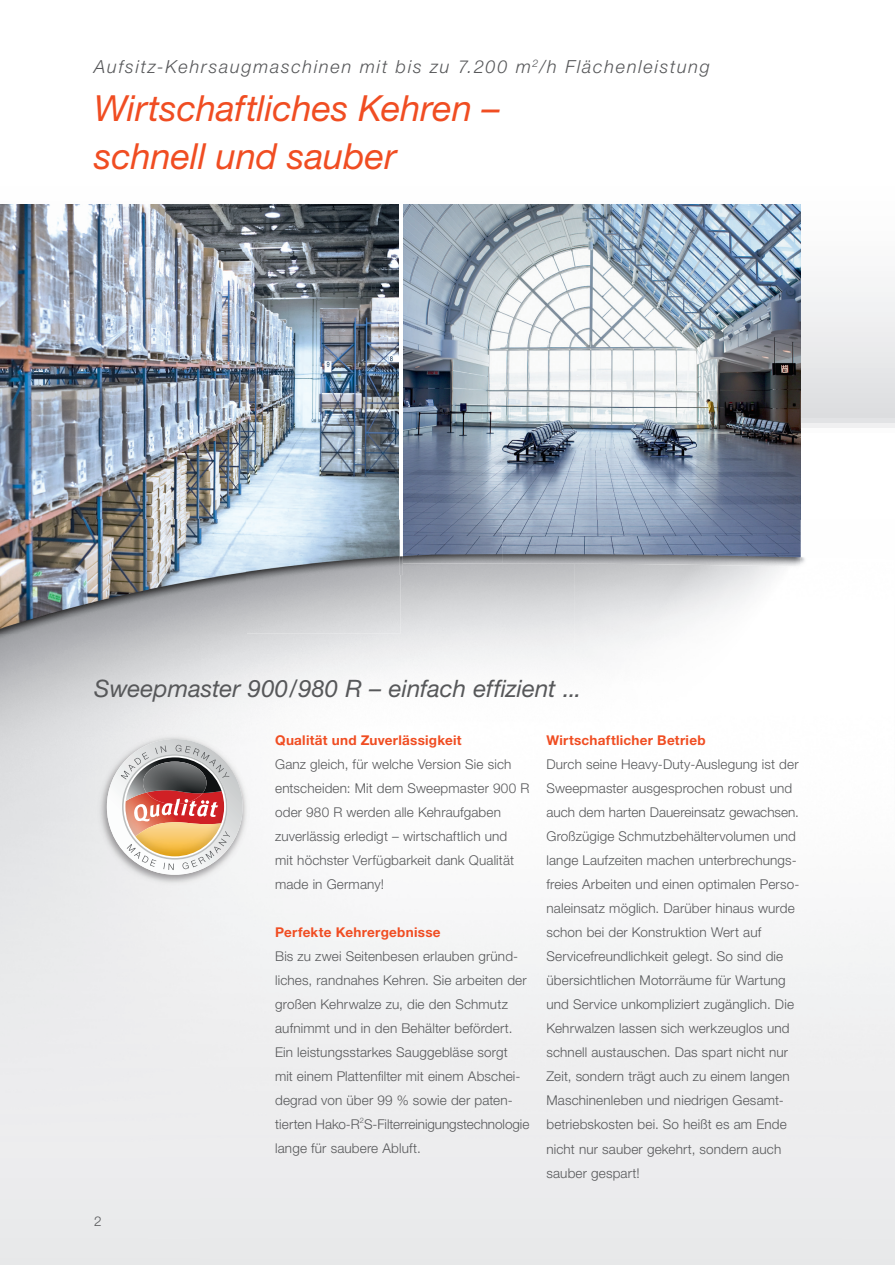
<style>
.page{position:relative;width:895px;height:1265px;background:#fff}
.page>*{position:absolute;margin:0;border:0;box-sizing:border-box;transform-origin:0 0}
.t1{font:italic 36px/48px "Helvetica Neue LT Std";color:#f04d22}
.t2{font:italic 24px "Helvetica Neue LT Std";color:#57585a}
.t3{font:italic 300 18px "Helvetica Neue LT Std";letter-spacing:.095em;color:#57585a}
.t4{font:300 13.5px/24px "Helvetica Neue LT Std";letter-spacing:.01em;color:#57585a}
.t5{font:700 13.5px "Helvetica Neue LT Std";letter-spacing:.02em;color:#f04d22}
</style>
<div class="page">
<svg style="left:0;top:204px;width:894px;height:315px"></svg>
<img style="left:0;top:205px;width:399px;height:428px">
<img style="left:402px;top:205px;width:398px;height:314px">
<hr style="left:399px;top:205px;width:3px;height:370px;background:#fff">
<img style="left:0;top:633px;width:201px;height:138px">
<img style="left:502px;top:519px;width:298px;height:47px">
<img style="left:402px;top:519px;width:100px;height:44px">
<img style="left:399px;top:519px;width:3px;height:56px">
<img style="left:96px;top:732px;width:155px;height:155px">
<svg style="left:107px;top:738px;width:135px;height:136px"></svg>
<h3 class="t3" style="left:94px;top:56px;width:617px">Aufsitz-Kehrsaugmaschinen mit bis zu 7.200 m<sup>2</sup>/h Flächenleistung</h3>
<h1 class="t1" style="left:94px;top:83px;width:407px">Wirtschaftliches Kehren – schnell und sauber</h1>
<h2 class="t2" style="left:94px;top:674px;width:488px">Sweepmaster 900 / 980 R – einfach effizient ...</h2>
<p class="t5" style="left:275px;top:731px;width:188px">Qualität und Zuverlässigkeit</p>
<p class="t4" style="left:275px;top:752px;width:256px">Ganz gleich, für welche Version Sie sich entscheiden: Mit dem Sweepmaster 900 R oder 980 R werden alle Kehraufgaben zuverlässig erledigt – wirtschaftlich und<br>mit höchster Verfügbarkeit dank Qualität made in Germany!</p>
<p class="t5" style="left:275px;top:923px;width:167px">Perfekte Kehrergebnisse</p>
<p class="t4" style="left:275px;top:944px;width:256px">Bis zu zwei Seitenbesen erlauben gründ&shy;liches, randnahes Kehren. Sie arbeiten der großen Kehrwalze zu, die den Schmutz aufnimmt und in den Behälter befördert.<br>Ein leistungsstarkes Sauggebläse sorgt<br>mit einem Plattenfilter mit einem Abschei&shy;degrad von über 99 % sowie der paten&shy;tierten Hako-R<sup>2</sup>S-Filterreinigungstechnologie lange für saubere Abluft.</p>
<p class="t5" style="left:546px;top:731px;width:161px">Wirtschaftlicher Betrieb</p>
<p class="t4" style="left:546px;top:752px;width:254px">Durch seine Heavy-Duty-Auslegung ist der Sweepmaster ausgesprochen robust und auch dem harten Dauereinsatz gewachsen.<br>Großzügige Schmutzbehältervolumen und lange Laufzeiten machen unterbrechungs&shy;freies Arbeiten und einen optimalen Perso&shy;naleinsatz möglich. Darüber hinaus wurde schon bei der Konstruktion Wert auf Servicefreundlichkeit gelegt. So sind die übersichtlichen Motorräume für Wartung und Service unkompliziert zugänglich. Die Kehrwalzen lassen sich werkzeuglos und schnell austauschen. Das spart nicht nur Zeit, sondern trägt auch zu einem langen Maschinenleben und niedrigen Gesamt&shy;betriebskosten bei. So heißt es am Ende nicht nur sauber gekehrt, sondern auch sauber gespart!</p>
<p class="t4" style="left:94px;top:1208px;width:9px">2</p>
</div>
